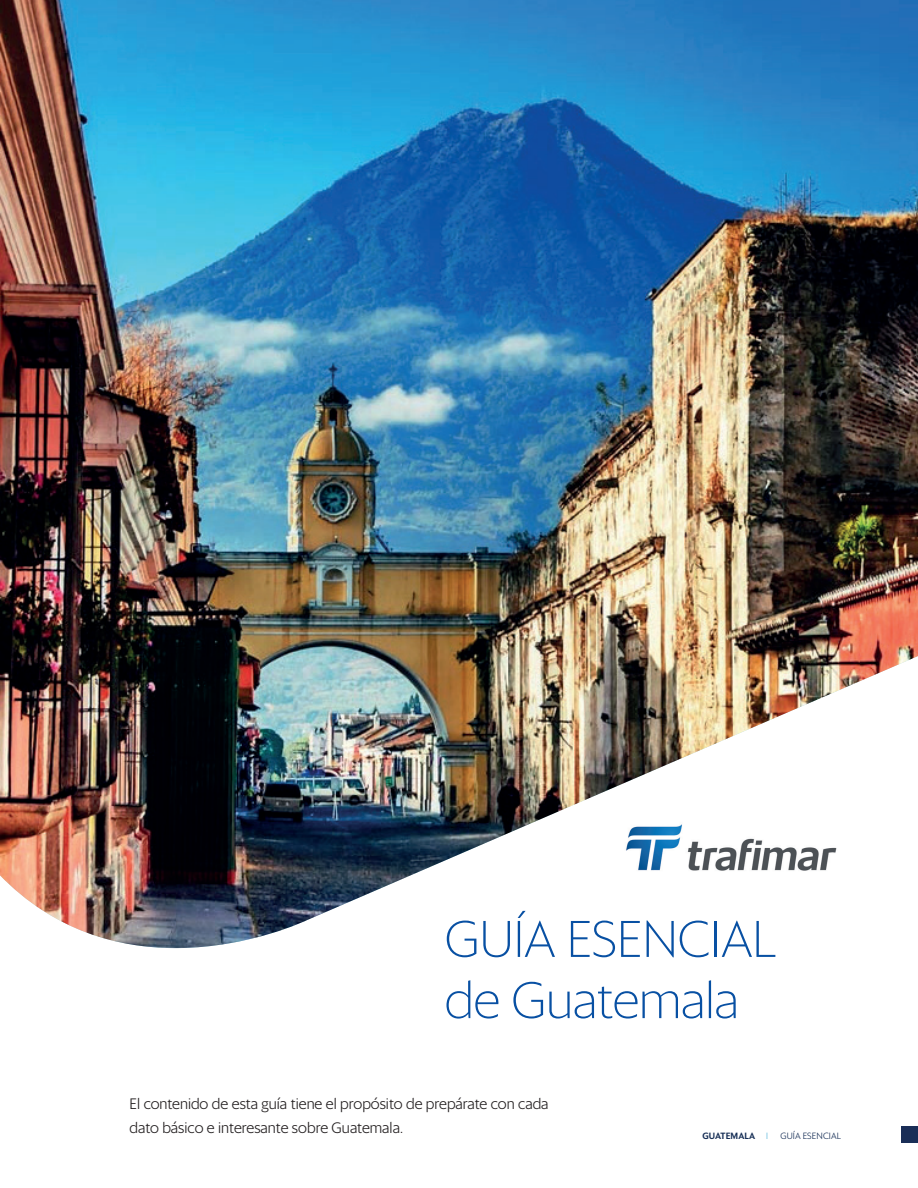
<style>
.page{position:relative;width:918px;height:1188px;background:#fff}
.page>*{position:absolute;margin:0;border:0;box-sizing:border-box;transform-origin:0 0}
.t1{font:200 51px/61.2px "Sanomat Sans";color:#0850a3}
.t2{font:300 15px/24px "Sanomat Sans";color:#231f20}
.t3{font:300 9px "Sanomat Sans";letter-spacing:.01em;color:#162e55}
.t4{font:500 9px "Sanomat Sans";letter-spacing:.01em;color:#162e55}
.s1{font-weight:200;color:#1599cd}
</style>
<div class="page">
<div style="left:901px;top:1126px;width:17px;height:17px;background:#1a2e57"></div>
<img style="left:0;top:0;width:918px;height:948px">
<img style="left:622px;top:819px;width:215px;height:61px">
<h1 class="t1" style="left:445px;top:904px;width:334px">GUÍA ESENCIAL de Guatemala</h1>
<p class="t2" style="left:130px;top:1091px;width:421px">El contenido de esta guía tiene el propósito de prepárate con cada dato básico e interesante sobre Guatemala.</p>
<p class="t4" style="left:703px;top:1128px;width:67px">GUATEMALA <span class="s1">I</span></p>
<p class="t3" style="left:780px;top:1129px;width:62px">GUÍA ESENCIAL</p>
</div>
